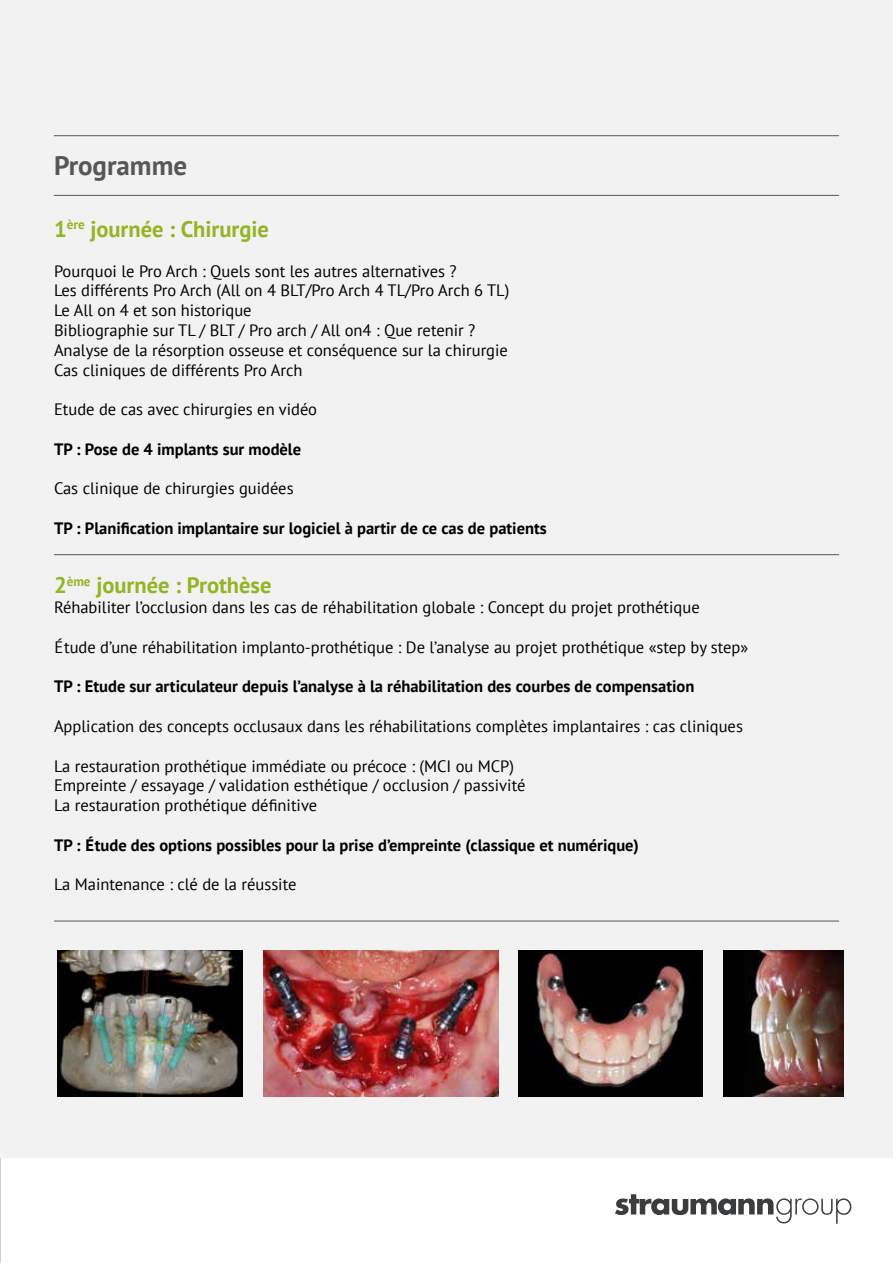
<style>
.page{position:relative;width:893px;height:1263px;background:#fff}
.page>*{position:absolute;margin:0;border:0;box-sizing:border-box;transform-origin:0 0}
.t1{font:700 27px "PT Sans";color:#575756}
.t2{font:700 22.5px "PT Sans";color:#93b523}
.t3{font:16.5px/19.8px "PT Sans";color:#000}
.t4{font:700 16.5px "PT Sans";color:#000}
</style>
<div class="page">
<img style="left:0;top:1157px;width:1px;height:106px">
<div style="left:0;top:0;width:893px;height:1157px;background:#f3f2f3"></div>
<svg style="left:615px;top:1194px;width:236px;height:30px"></svg>
<hr style="left:54px;top:554px;width:785px;height:1px;background:#575756">
<hr style="left:54px;top:921px;width:785px;height:1px;background:#575756">
<img style="left:57px;top:950px;width:185px;height:146px">
<img style="left:264px;top:950px;width:234px;height:146px">
<img style="left:519px;top:950px;width:183px;height:146px">
<img style="left:724px;top:951px;width:119px;height:145px">
<hr style="left:54px;top:135px;width:785px;height:1px;background:#575756">
<hr style="left:54px;top:195px;width:785px;height:1px;background:#575756">
<h1 class="t1" style="left:54px;top:148px;width:135px">Programme</h1>
<h2 class="t2" style="left:54px;top:214px;width:216px">1<sup>ère</sup> journée : Chirurgie</h2>
<p class="t3" style="left:54px;top:260px;width:457px">Pourquoi le Pro Arch : Quels sont les autres alternatives ?<br>Les différents Pro Arch (All on 4 BLT/Pro Arch 4 TL/Pro Arch 6 TL)<br>Le All on 4 et son historique<br>Bibliographie sur TL / BLT / Pro arch / All on4 : Que retenir ?<br>Analyse de la résorption osseuse et conséquence sur la chirurgie Cas cliniques de différents Pro Arch</p>
<p class="t3" style="left:54px;top:399px;width:265px">Etude de cas avec chirurgies en vidéo</p>
<p class="t4" style="left:54px;top:438px;width:249px">TP : Pose de 4 implants sur modèle</p>
<p class="t3" style="left:54px;top:478px;width:241px">Cas clinique de chirurgies guidées</p>
<p class="t4" style="left:54px;top:517px;width:494px">TP : Planification implantaire sur logiciel à partir de ce cas de patients</p>
<h2 class="t2" style="left:54px;top:570px;width:219px">2<sup>ème</sup> journée : Prothèse</h2>
<p class="t3" style="left:54px;top:597px;width:647px">Réhabiliter l’occlusion dans les cas de réhabilitation globale : Concept du projet prothétique</p>
<p class="t3" style="left:55px;top:637px;width:695px">Étude d’une réhabilitation implanto-prothétique : De l’analyse au projet prothétique «step by step»</p>
<p class="t4" style="left:54px;top:676px;width:642px">TP : Etude sur articulateur depuis l’analyse à la réhabilitation des courbes de compensation</p>
<p class="t3" style="left:54px;top:716px;width:690px">Application des concepts occlusaux dans les réhabilitations complètes implantaires : cas cliniques</p>
<p class="t3" style="left:54px;top:755px;width:473px">La restauration prothétique immédiate ou précoce : (MCI ou MCP)<br>Empreinte / essayage / validation esthétique / occlusion / passivité<br>La restauration prothétique définitive</p>
<p class="t4" style="left:54px;top:834px;width:586px">TP : Étude des options possibles pour la prise d’empreinte (classique et numérique)</p>
<p class="t3" style="left:54px;top:874px;width:244px">La Maintenance : clé de la réussite</p>
</div>
